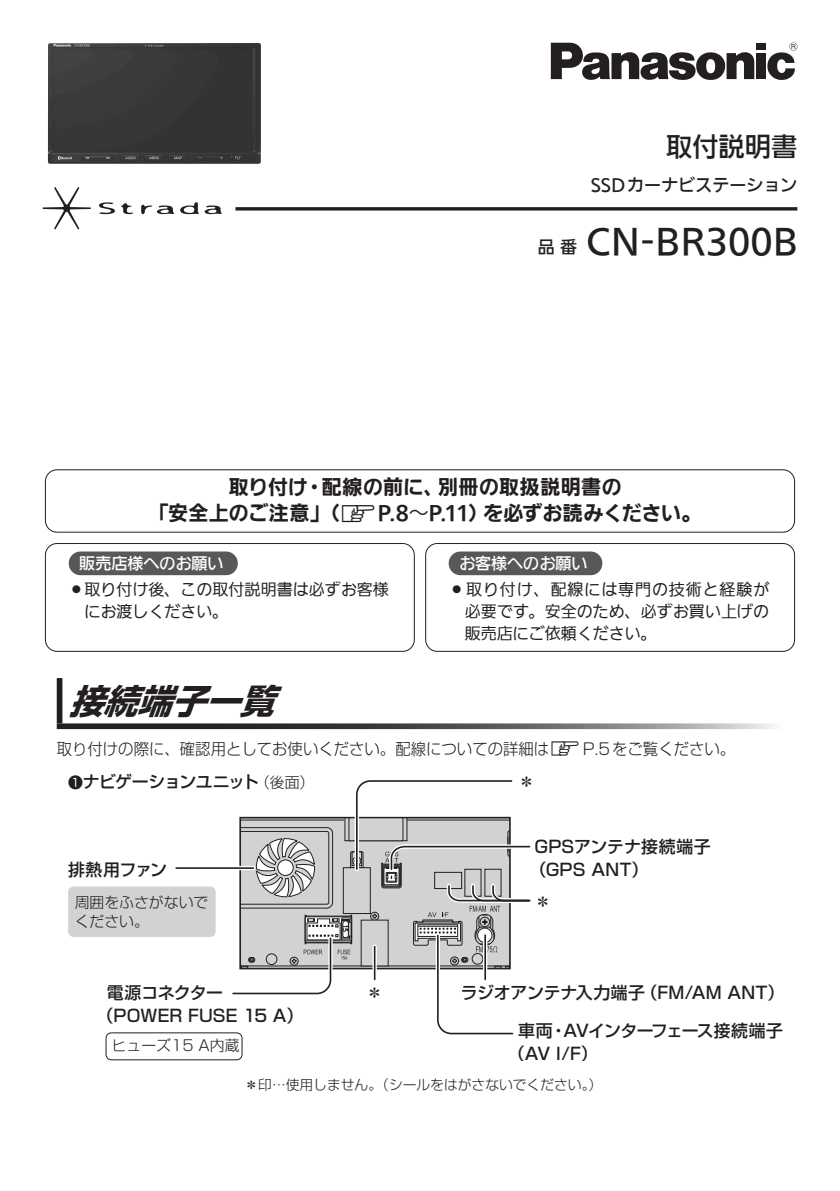
<style>
.page{position:relative;width:840px;height:1191px;background:#fff}
.page>*{position:absolute;margin:0;border:0;box-sizing:border-box;transform-origin:0 0}
.t1{font:34px "PUD Hinban M";color:#231f20}
.t2{font:italic 700 34px "Shin Go Pro";color:#231f20}
.t3{font:26.2px "PUD Go Dp Mt";color:#231f20}
.t4{font:20px/26px "PUD Go Dp Bt";letter-spacing:.015em;color:#231f20;text-align:center}
.t5{font:17px "PUD Go Dp Mt";color:#231f20}
.t6{font:500 16.8px/22.8px "Shin Go Pro";letter-spacing:-.005em;color:#231f20}
.t7{font:500 16.8px/22.8px "Shin Go Pro";letter-spacing:-.045em;color:#231f20}
.t8{font:500 16.8px/22.8px "Shin Go Pro";letter-spacing:.025em;color:#231f20}
.t9{font:16px/22px "PUD Go Dp Rt";color:#231f20}
.t10{font:300 16px "Shin Go Pro";color:#231f20;scale:.96 1}
.t11{font:16px "PUD Go Dp Rt";letter-spacing:.055em;color:#231f20}
.t12{font:16px "PUD Go Dp Mt";color:#fff}
.t13{font:300 14.8px/19px "Shin Go Pro";color:#231f20}
.t14{font:300 13.8px "Shin Go Pro";color:#231f20}
.s1{font-family:"PUD Go Dp Mt";font-size:17px}
.s2{font-family:"MC1";font-size:17px}
.s3{font-family:"Koz Go Pro"}
.s4{font-family:"MC1";font-weight:400;font-size:14.2px}
.s5{font-size:14.8px}
.s6{font-weight:300;font-size:14.8px}
</style>
<div class="page">
<div style="left:755px;top:43px;width:10px;height:7px;background:#231f20"></div>
<div style="left:755px;top:53px;width:10px;height:26px;background:#231f20"></div>
<svg style="left:550px;top:43px;width:203px;height:37px"></svg>
<svg style="left:767px;top:43px;width:30px;height:37px"></svg>
<svg style="left:42px;top:187px;width:49px;height:43px"></svg>
<svg style="left:99px;top:202px;width:16px;height:12px"></svg>
<svg style="left:121px;top:203px;width:12px;height:11px"></svg>
<svg style="left:180px;top:202px;width:42px;height:12px"></svg>
<svg style="left:141px;top:205px;width:33px;height:9px"></svg>
<hr style="left:235px;top:207px;width:561px;height:3px;background:#231f20">
<div style="left:45px;top:469px;width:749px;height:63px;border:1px solid #231f20;border-radius:12px"></div>
<div style="left:45px;top:543px;width:369px;height:109px;border:1px solid #231f20;border-radius:12px"></div>
<div style="left:69px;top:551px;width:168px;height:24px;background:#57585a;border-radius:12px"></div>
<div style="left:425px;top:543px;width:369px;height:109px;border:1px solid #231f20;border-radius:12px"></div>
<div style="left:448px;top:551px;width:154px;height:24px;background:#57585a;border-radius:12px"></div>
<img style="left:48px;top:43px;width:213px;height:121px">
<div style="left:57px;top:678px;width:5px;height:45px;background:#231f20"></div>
<svg style="left:57px;top:723px;width:718px;height:6px"></svg>
<div style="left:68px;top:886px;width:147px;height:51px;background:#d1d2d4;border-radius:5px"></div>
<hr style="left:176px;top:867px;width:77px;height:2px;background:#231f20">
<div style="left:106px;top:1032px;width:136px;height:28px;border:1px solid #231f20;border-radius:5px"></div>
<svg style="left:229px;top:780px;width:302px;height:257px"></svg>
<h2 class="t3" style="left:665px;top:133px;width:133px">取付説明書</h2>
<p class="t5" style="left:590px;top:176px;width:208px">SSDカーナビステーション</p>
<h1 class="t1" style="left:537px;top:218px;width:261px"><span class="s1">品 番</span> CN-BR300B</h1>
<p class="t4" style="left:149px;top:475px;width:554px">取り付け・配線の前に、別冊の取扱説明書の<br>「安全上のご注意」（<span class="s2">z</span>P.8<span class="s3">～</span>P.11）を必ずお読みください。</p>
<p class="t12" style="left:79px;top:555px;width:146px">販売店様へのお願い</p>
<p class="t9" style="left:84px;top:580px;width:305px;text-indent:-16px">○取り付け後、この取付説明書は必ずお客様にお渡しください。</p>
<p class="t12" style="left:459px;top:555px;width:129px">お客様へのお願い</p>
<p class="t11" style="left:448px;top:581px;width:322px">○取り付け、配線には専門の技術と経験が</p>
<p class="t9" style="left:464px;top:602px;width:306px">必要です。安全のため、必ずお買い上げの</p>
<p class="t9" style="left:448px;top:624px;width:210px">　販売店にご依頼ください。</p>
<h1 class="t2" style="left:69px;top:674px;width:223px">接続端子一覧</h1>
<p class="t10" style="left:57px;top:735px;width:708px">取り付けの際に、確認用としてお使いください。配線についての詳細は<span class="s4">z</span>P.5をご覧ください。</p>
<p class="t7" style="left:68px;top:768px;width:248px"><span class="s5">❶</span>ナビゲーションユニット<span class="s6">（後面）</span></p>
<p class="t6" style="left:68px;top:856px;width:100px">排熱用ファン</p>
<p class="t13" style="left:75px;top:891px;width:135px">周囲をふさがないでください。</p>
<p class="t6" style="left:97px;top:979px;width:208px;text-indent:10px">電源コネクター（POWER FUSE 15 A）</p>
<p class="t13" style="left:112px;top:1034px;width:129px">ヒューズ15 A内蔵</p>
<p class="t6" style="left:366px;top:978px;width:18px">＊</p>
<p class="t6" style="left:518px;top:768px;width:18px">＊</p>
<p class="t8" style="left:529px;top:833px;width:182px">GPSアンテナ接続端子（GPS ANT）</p>
<p class="t6" style="left:534px;top:887px;width:18px">＊</p>
<p class="t6" style="left:460px;top:978px;width:325px">ラジオアンテナ入力端子（FM/AM ANT）</p>
<p class="t7" style="left:508px;top:1017px;width:276px;text-indent:10px">車両・AVインターフェース接続端子（AV I/F）</p>
<p class="t14" style="left:244px;top:1073px;width:359px">＊印…使用しません。（シールをはがさないでください。）</p>
</div>
